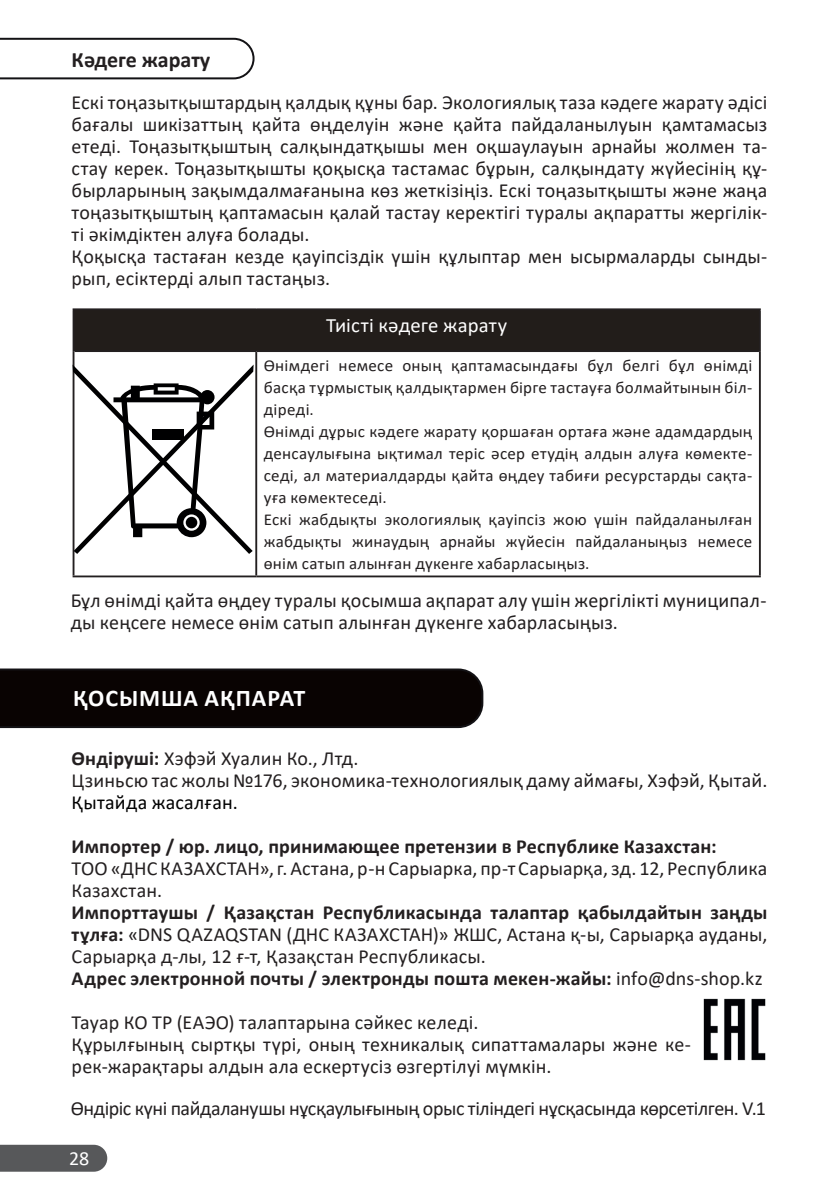
<style>
.page{position:relative;width:840px;height:1191px;background:#fff}
.page>*{position:absolute;margin:0;border:0;box-sizing:border-box;transform-origin:0 0}
.t1{font:700 24px "Calibri";letter-spacing:.04em;color:#fff}
.t2{font:700 22px "Calibri";color:#231f20}
.t3{font:20.4px "Calibri";letter-spacing:.005em;color:#fff}
.t4{font:20px/22px "Calibri";letter-spacing:.01em;color:#231f20}
.t5{font:700 20px/22px "Calibri";letter-spacing:.01em;color:#231f20}
.t6{font:20px "Calibri";letter-spacing:-.02em;color:#231f20}
.t7{font:20px "Calibri";letter-spacing:.015em;color:#000}
.t8{font:20px "Calibri";color:#fff}
.t9{font:16.6px/22px "Calibri";letter-spacing:.015em;color:#231f20}
.s1{font-weight:700}
.s2{font-weight:400}
</style>
<div class="page">
<div style="left:0;top:1144px;width:107px;height:27px;background:#57585a"></div>
<div style="left:73px;top:309px;width:686px;height:42px;background:#221d1a"></div>
<hr style="left:73px;top:308px;width:183px;height:2px;background:#231f20">
<hr style="left:256px;top:308px;width:504px;height:2px;background:#231f20">
<hr style="left:74px;top:350px;width:182px;height:2px;background:#231f20">
<hr style="left:256px;top:350px;width:502px;height:2px;background:#231f20">
<hr style="left:73px;top:575px;width:183px;height:2px;background:#231f20">
<hr style="left:256px;top:575px;width:504px;height:2px;background:#231f20">
<hr style="left:73px;top:310px;width:1px;height:41px;background:#231f20">
<hr style="left:758px;top:310px;width:2px;height:41px;background:#231f20">
<hr style="left:73px;top:351px;width:1px;height:224px;background:#231f20">
<hr style="left:255px;top:352px;width:2px;height:223px;background:#231f20">
<hr style="left:758px;top:351px;width:2px;height:224px;background:#231f20">
<img style="left:703px;top:998px;width:63px;height:63px">
<svg style="left:0;top:668px;width:483px;height:60px;background:#0d0706"></svg>
<svg style="left:0;top:38px;width:254px;height:41px"></svg>
<svg style="left:73px;top:364px;width:180px;height:190px"></svg>
<div style="left:152px;top:429px;width:32px;height:11px;background:#000001"></div>
<div style="left:186px;top:517px;width:11px;height:11px;background:#000001;border-radius:50%"></div>
<p class="t2" style="left:72px;top:44px;width:140px">Кәдеге жарату</p>
<p class="t4" style="left:72px;top:91px;width:697px">Ескі тоңазытқыштардың қалдық құны бар. Экологиялық таза кәдеге жарату әдісі бағалы шикізаттың қайта өңделуін және қайта пайдаланылуын қамтамасыз етеді. Тоңазытқыштың салқындатқышы мен оқшаулауын арнайы жолмен та&shy;стау керек. Тоңазытқышты қоқысқа тастамас бұрын, салқындату жүйесінің құ&shy;бырларының зақымдалмағанына көз жеткізіңіз. Ескі тоңазытқышты және жаңа тоңазытқыштың қаптамасын қалай тастау керектігі туралы ақпаратты жергілік&shy;ті әкімдіктен алуға болады.<br>Қоқысқа тастаған кезде қауіпсіздік үшін құлыптар мен ысырмаларды сынды&shy;рып, есіктерді алып тастаңыз.</p>
<p class="t3" style="left:326px;top:311px;width:183px">Тиісті кәдеге жарату</p>
<p class="t9" style="left:264px;top:354px;width:489px">Өнімдегі немесе оның қаптамасындағы бұл белгі бұл өнімді басқа тұрмыстық қалдықтармен бірге тастауға болмайтынын біл&shy;діреді.<br>Өнімді дұрыс кәдеге жарату қоршаған ортаға және адамдардың денсаулығына ықтимал теріс әсер етудің алдын алуға көмекте&shy;седі, ал материалдарды қайта өңдеу табиғи ресурстарды сақта&shy;уға көмектеседі.<br>Ескі жабдықты экологиялық қауіпсіз жою үшін пайдаланылған жабдықты жинаудың арнайы жүйесін пайдаланыңыз немесе өнім сатып алынған дүкенге хабарласыңыз.</p>
<p class="t4" style="left:71px;top:589px;width:697px">Бұл өнімді қайта өңдеу туралы қосымша ақпарат алу үшін жергілікті муниципал&shy;ды кеңсеге немесе өнім сатып алынған дүкенге хабарласыңыз.</p>
<p class="t1" style="left:73px;top:681px;width:234px">ҚОСЫМША АҚПАРАТ</p>
<p class="t4" style="left:72px;top:747px;width:696px"><span class="s1">Өндіруші:</span> Хэфэй Хуалин Ко., Лтд.<br>Цзиньсю тас жолы №176, экономика-технологиялық даму аймағы, Хэфэй, Қытай.</p>
<p class="t7" style="left:72px;top:788px;width:167px">Қытайда жасалған.</p>
<p class="t5" style="left:72px;top:835px;width:646px">Импортер / юр. лицо, принимающее претензии в Республике Казахстан:</p>
<p class="t4" style="left:72px;top:857px;width:697px">ТОО «ДНС КАЗАХСТАН», г. Астана, р-н Сарыарка, пр-т Сарыарқа, зд. 12, Республика<br>Казахстан.</p>
<p class="t5" style="left:72px;top:901px;width:697px">Импорттаушы / Қазақстан Республикасында талаптар қабылдайтын заңды тұлға: <span class="s2">«DNS QAZAQSTAN (ДНС КАЗАХСТАН)» ЖШС, Астана қ-ы, Сарыарқа ауданы, Сарыарқа д-лы, 12 ғ-т, Қазақстан Республикасы.<br></span>Адрес электронной почты / электронды пошта мекен-жайы: <span class="s2">info@dns-shop.kz</span></p>
<p class="t4" style="left:72px;top:1011px;width:620px">Тауар КО ТР (ЕАЭО) талаптарына сәйкес келеді.<br>Құрылғының сыртқы түрі, оның техникалық сипаттамалары және ке&shy;рек-жарақтары алдын ала ескертусіз өзгертілуі мүмкін.</p>
<p class="t6" style="left:71px;top:1094px;width:696px">Өндіріс күні пайдаланушы нұсқаулығының орыс тіліндегі нұсқасында көрсетілген. V.1</p>
<p class="t8" style="left:69px;top:1144px;width:22px">28</p>
</div>
